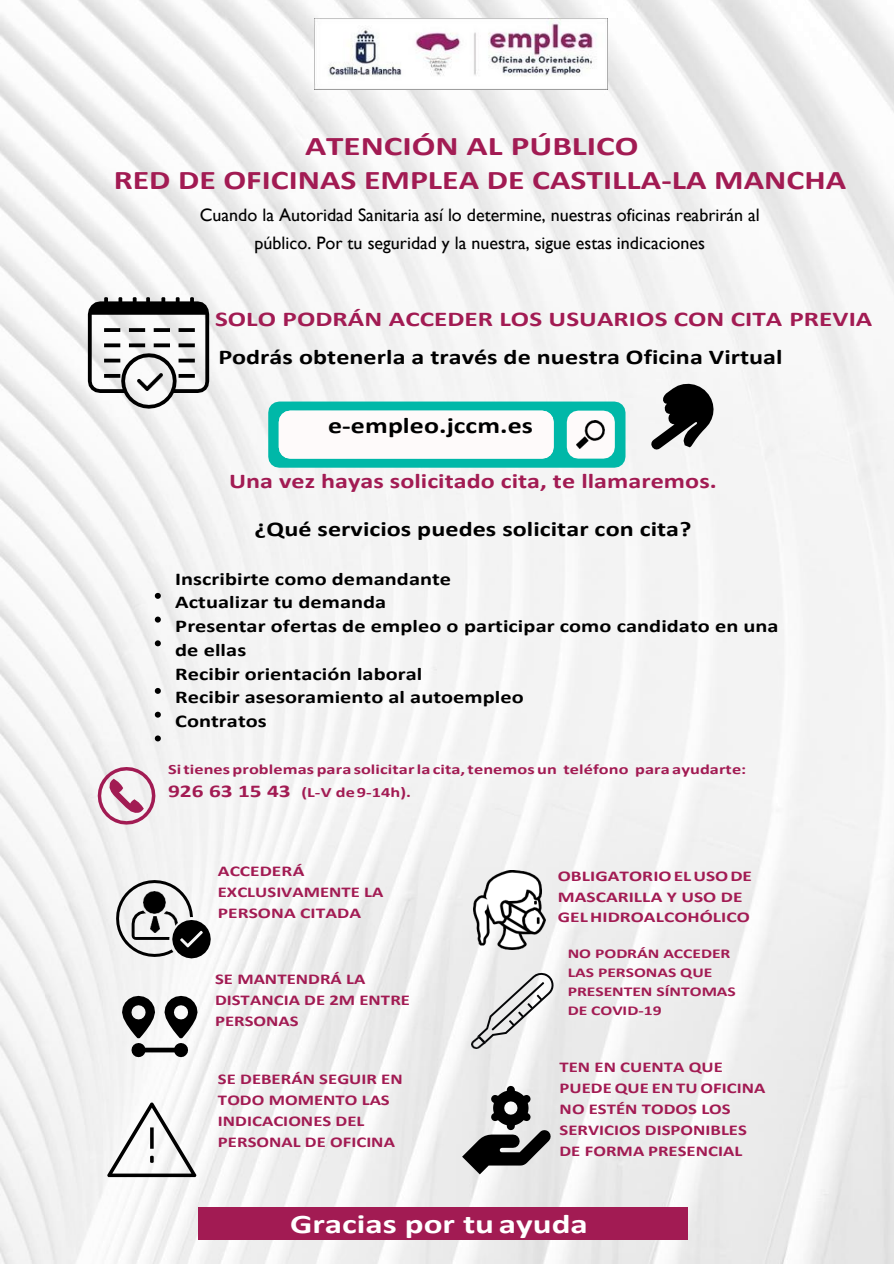
<style>
.page{position:relative;width:894px;height:1264px;background:#fff}
.page>*{position:absolute;margin:0;border:0;box-sizing:border-box;transform-origin:0 0}
.t1{font:700 27px "Calibri";color:#a21b53;scale:1.25 1}
.t2{font:700 27px "Calibri";color:#a21b53;scale:1.3 1}
.t3{font:700 27px "Calibri";color:#fff;scale:1.3 1}
.t4{font:700 22.5px "Calibri";letter-spacing:.005em;color:#000;scale:1.24 1}
.t5{font:700 21px "Calibri";color:#000;scale:1.24 1}
.t6{font:700 21px "Calibri";color:#a21b53;scale:1.29 1}
.t7{font:700 21px "Calibri";color:#a21b53;scale:1.24 1}
.t8{font:700 18px/23.5px "Calibri";letter-spacing:.005em;color:#000;scale:1.24 1}
.t9{font:18px/28.5px "Gill Sans MT";color:#000;text-align:center}
.t10{font:700 15px/20.9px "Calibri";color:#a21b53;scale:1.25 1}
.t11{font:700 15px/20.9px "Calibri";color:#a21b53;scale:1.3 1}
.t12{font:700 14.25px/22.6px "Calibri";letter-spacing:.005em;color:#a21b53;scale:1.29 1}
.t13{font:700 13.5px/19.2px "Calibri";color:#a21b53;scale:1.3 1}
.s1{font-size:18px}
</style>
<div class="page">
<img style="left:0;top:0;width:893px;height:1263px">
<img style="left:314px;top:18px;width:293px;height:71px">
<svg style="left:550px;top:973px;width:3px;height:76px"></svg>
<svg style="left:268px;top:401px;width:357px;height:67px"></svg>
<svg style="left:651px;top:384px;width:62px;height:65px"></svg>
<svg style="left:88px;top:297px;width:121px;height:112px"></svg>
<svg style="left:104px;top:328px;width:16px;height:4px"></svg>
<svg style="left:104px;top:343px;width:16px;height:4px"></svg>
<hr style="left:104px;top:359px;width:16px;height:3px;background:#000">
<svg style="left:104px;top:374px;width:16px;height:4px"></svg>
<svg style="left:129px;top:328px;width:16px;height:4px"></svg>
<svg style="left:129px;top:343px;width:16px;height:4px"></svg>
<svg style="left:154px;top:328px;width:16px;height:4px"></svg>
<svg style="left:154px;top:343px;width:16px;height:4px"></svg>
<svg style="left:178px;top:328px;width:17px;height:4px"></svg>
<svg style="left:178px;top:343px;width:17px;height:4px"></svg>
<hr style="left:178px;top:359px;width:17px;height:3px;background:#000">
<svg style="left:178px;top:374px;width:17px;height:4px"></svg>
<svg style="left:107px;top:593px;width:443px;height:584px;fill:#f2f2f2"></svg>
<svg style="left:150px;top:1127px;width:4px;height:22px"></svg>
<svg style="left:150px;top:1156px;width:4px;height:7px"></svg>
<svg style="left:98px;top:767px;width:57px;height:57px"></svg>
<div style="left:198px;top:1207px;width:489px;height:33px;background:#a21b53"></div>
<h2 class="t2" style="left:305px;top:135px;width:258px">ATENCIÓN AL PÚBLICO</h2>
<p class="t1" style="left:114px;top:169px;width:587px">RED DE OFICINAS EMPLEA DE CASTILLA-LA MANCHA</p>
<p class="t9" style="left:200px;top:200px;width:561px">Cuando la Autoridad Sanitaria así lo determine, nuestras oficinas reabrirán al público. Por tu seguridad y la nuestra, sigue estas indicaciones</p>
<h3 class="t6" style="left:215px;top:310px;width:511px">SOLO PODRÁN ACCEDER LOS USUARIOS CON CITA PREVIA</h3>
<p class="t5" style="left:218px;top:348px;width:456px">Podrás obtenerla a través de nuestra Oficina Virtual</p>
<p class="t4" style="left:328px;top:416px;width:166px">e-empleo.jccm.es</p>
<h3 class="t7" style="left:229px;top:472px;width:394px">Una vez hayas solicitado cita, te llamaremos.</h3>
<p class="t5" style="left:254px;top:520px;width:354px">¿Qué servicios puedes solicitar con cita?</p>
<h4 class="t8" style="left:175px;top:568px;width:224px">Inscribirte como demandante<br>Actualizar tu demanda</h4>
<p class="t8" style="left:175px;top:616px;width:488px">Presentar ofertas de empleo o participar como candidato en una de ellas</p>
<p class="t8" style="left:175px;top:663px;width:201px">Recibir orientación laboral</p>
<p class="t8" style="left:175px;top:687px;width:282px">Recibir asesoramiento al autoempleo<br>Contratos</p>
<p class="t12" style="left:168px;top:759px;width:449px">Sitienesproblemaspara solicitarla cita,tenemos un teléfono para ayudarte:<br><span class="s1">926 63 15 43</span> (L-V de9-14h).</p>
<p class="t11" style="left:218px;top:862px;width:129px">ACCEDERÁ<br>EXCLUSIVAMENTE LA<br>PERSONA CITADA</p>
<p class="t11" style="left:557px;top:866px;width:151px">OBLIGATORIOELUSODE<br>MASCARILLA Y USO DE<br>GELHIDROALCOHÓLICO</p>
<p class="t10" style="left:215px;top:970px;width:157px">SE MANTENDRÁ LA<br>DISTANCIA DE 2M ENTRE<br>PERSONAS</p>
<p class="t10" style="left:218px;top:1070px;width:149px">SE DEBERÁN SEGUIR EN<br>TODO MOMENTO LAS<br>INDICACIONES DEL<br>PERSONAL DE OFICINA</p>
<p class="t13" style="left:567px;top:944px;width:131px">NO PODRÁN ACCEDER<br>LAS PERSONAS QUE<br>PRESENTEN SÍNTOMAS<br>DE COVID-19</p>
<p class="t10" style="left:559px;top:1058px;width:166px">TEN EN CUENTA QUE<br>PUEDEQUE ENTUOFICINA<br>NO ESTÉN TODOS LOS<br>SERVICIOS DISPONIBLES<br>DE FORMA PRESENCIAL</p>
<h2 class="t3" style="left:290px;top:1212px;width:230px">Gracias por tu ayuda</h2>
</div>
